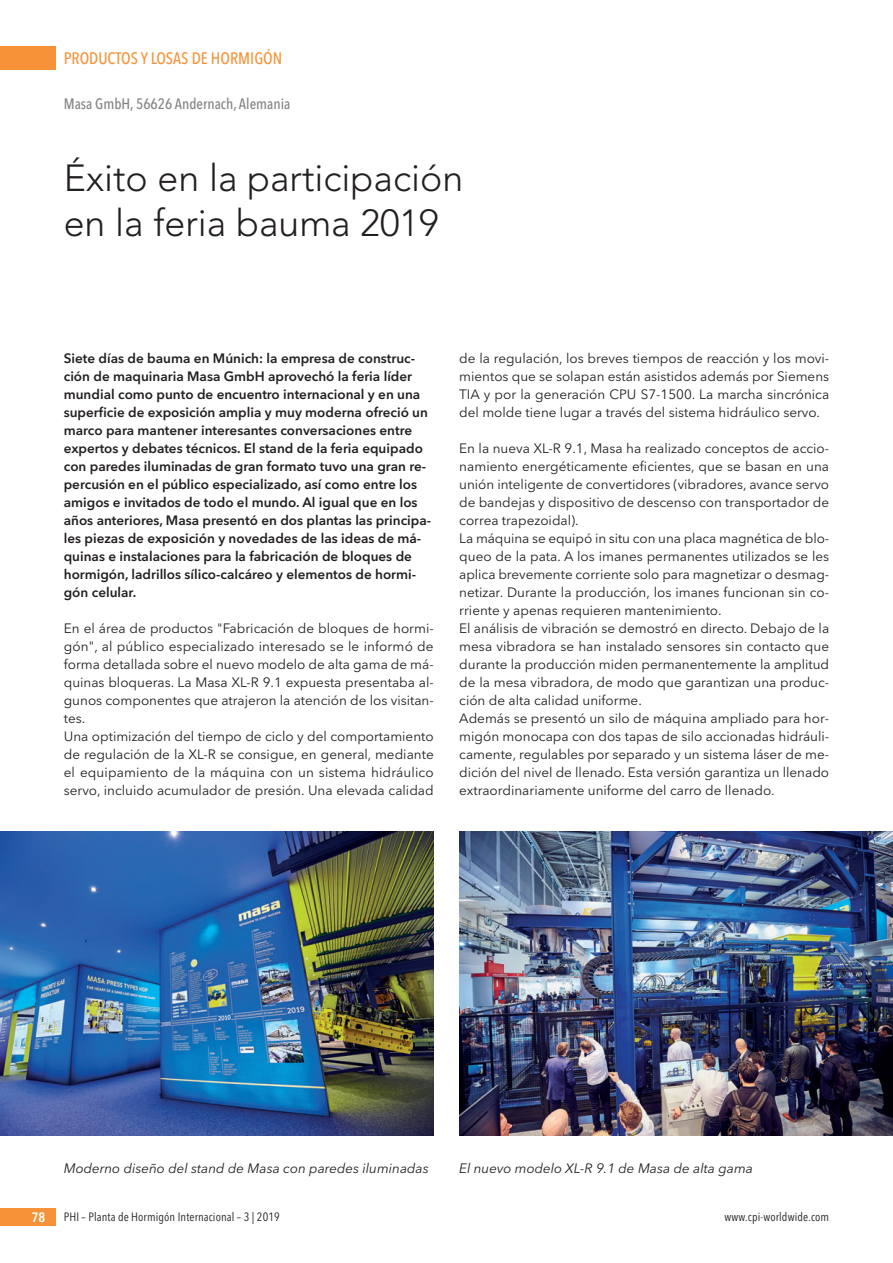
<style>
.page{position:relative;width:893px;height:1263px;background:#fff}
.page>*{position:absolute;margin:0;border:0;box-sizing:border-box;transform-origin:0 0}
.t1{font:300 37.5px/45px "Avenir";color:#231f20}
.t2{font:500 16.5px "Avenir Next Condensed";color:#f69238}
.t3{font:500 15px "Avenir Next Condensed";color:#808285}
.t4{font:13.5px/18px "Avenir Next";color:#231f20}
.t5{font:600 13.5px/18px "Avenir Next";color:#231f20}
.t6{font:italic 13.5px "Avenir Next";color:#231f20}
.t7{font:600 13.5px "Avenir Next Condensed";color:#fff}
.t8{font:12px "Avenir Next Condensed";letter-spacing:.01em;color:#231f20}
</style>
<div class="page">
<div style="left:0;top:47px;width:55px;height:23px;background:#f69238"></div>
<div style="left:0;top:1208px;width:55px;height:18px;background:#f69238"></div>
<hr style="left:892px;top:0;width:1px;height:1263px;background:#ffe601">
<img style="left:892px;top:766px;width:1px;height:432px">
<img style="left:892px;top:281px;width:1px;height:55px">
<img style="left:0;top:831px;width:434px;height:304px">
<img style="left:459px;top:831px;width:434px;height:304px">
<p class="t2" style="left:64px;top:51px;width:220px">PRODUCTOS Y LOSAS DE HORMIGÓN</p>
<p class="t3" style="left:64px;top:97px;width:228px">Masa GmbH, 56626 Andernach, Alemania</p>
<h1 class="t1" style="left:64px;top:158px;width:401px">Éxito en la participación en la feria bauma 2019</h1>
<p class="t5" style="left:64px;top:350px;width:369px">Siete días de bauma en Múnich: la empresa de construc&shy;ción de maquinaria Masa GmbH aprovechó la feria líder mundial como punto de encuentro internacional y en una superficie de exposición amplia y muy moderna ofreció un marco para mantener interesantes conversaciones entre expertos y debates técnicos. El stand de la feria equipado con paredes iluminadas de gran formato tuvo una gran re&shy;percusión en el público especializado, así como entre los amigos e invitados de todo el mundo. Al igual que en los años anteriores, Masa presentó en dos plantas las principa&shy;les piezas de exposición y novedades de las ideas de má&shy;quinas e instalaciones para la fabricación de bloques de hormigón, ladrillos sílico-calcáreo y elementos de hormi&shy;gón celular.</p>
<p class="t4" style="left:64px;top:620px;width:371px">En el área de productos "Fabricación de bloques de hormi&shy;gón", al público especializado interesado se le informó de forma detallada sobre el nuevo modelo de alta gama de má&shy;quinas bloqueras. La Masa XL-R 9.1 expuesta presentaba al&shy;gunos componentes que atrajeron la atención de los visitan&shy;tes.<br>Una optimización del tiempo de ciclo y del comportamiento de regulación de la XL-R se consigue, en general, mediante el equipamiento de la máquina con un sistema hidráulico servo, incluido acumulador de presión. Una elevada calidad</p>
<p class="t4" style="left:459px;top:350px;width:371px;text-align:justify">de la regulación, los breves tiempos de reacción y los movi&shy;mientos que se solapan están asistidos además por Siemens TIA y por la generación CPU S7-1500. La marcha sincrónica del molde tiene lugar a través del sistema hidráulico servo.</p>
<p class="t4" style="left:459px;top:440px;width:371px">En la nueva XL-R 9.1, Masa ha realizado conceptos de accio&shy;namiento energéticamente eficientes, que se basan en una unión inteligente de convertidores (vibradores, avance servo de bandejas y dispositivo de descenso con transportador de correa trapezoidal).<br>La máquina se equipó in situ con una placa magnética de blo&shy;queo de la pata. A los imanes permanentes utilizados se les aplica brevemente corriente solo para magnetizar o desmag&shy;netizar. Durante la producción, los imanes funcionan sin co&shy;rriente y apenas requieren mantenimiento.<br>El análisis de vibración se demostró en directo. Debajo de la mesa vibradora se han instalado sensores sin contacto que durante la producción miden permanentemente la amplitud de la mesa vibradora, de modo que garantizan una produc&shy;ción de alta calidad uniforme.<br>Además se presentó un silo de máquina ampliado para hor&shy;migón monocapa con dos tapas de silo accionadas hidráuli&shy;camente, regulables por separado y un sistema láser de me&shy;dición del nivel de llenado. Esta versión garantiza un llenado extraordinariamente uniforme del carro de llenado.</p>
<p class="t6" style="left:64px;top:1162px;width:367px">Moderno diseño del stand de Masa con paredes iluminadas</p>
<p class="t6" style="left:459px;top:1162px;width:295px">El nuevo modelo XL-R 9.1 de Masa de alta gama</p>
<p class="t7" style="left:32px;top:1211px;width:15px">78</p>
<p class="t8" style="left:64px;top:1211px;width:218px">PHI – Planta de Hormigón Internacional – 3 | 2019</p>
<p class="t8" style="left:725px;top:1211px;width:106px">www.cpi-worldwide.com</p>
</div>
